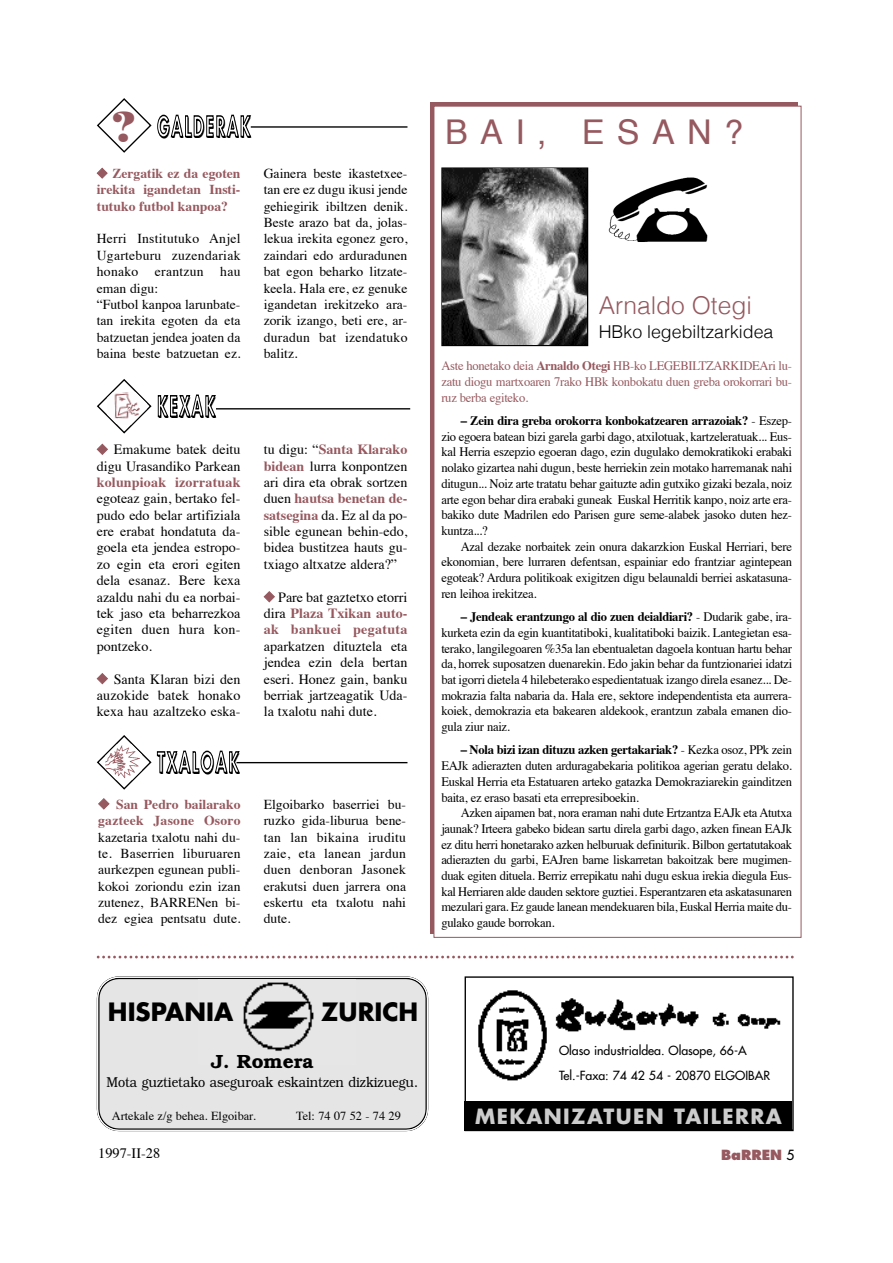
<style>
.page{position:relative;width:893px;height:1263px;background:#fff}
.page>*{position:absolute;margin:0;border:0;box-sizing:border-box;transform-origin:0 0}
.t1{font:34.2px "Helvetica";letter-spacing:.36em;color:#96595f}
.t2{font:800 27.3px "Futura";letter-spacing:.125em;color:#000;scale:.6 1}
.t3{font:700 24.6px "Futura";color:#000}
.t4{font:300 24.6px "Helvetica";color:#96595f}
.t5{font:700 20.55px "Futura";letter-spacing:.07em;color:#ccc}
.t6{font:600 19.05px "Bookman";color:#000}
.t7{font:300 17.7px "Helvetica";color:#000}
.t8{font:300 14.4px "Bookman";color:#000;scale:.88 1}
.t9{font:14.4px "Times";color:#000}
.t10{font:14.1px/16.4px "Times";color:#000;text-align:justify}
.t11{font:700 14.1px/16.4px "Times";letter-spacing:.01em;color:#96595f;text-align:justify}
.t12{font:13.65px/16.4px "Times";color:#000;text-align:justify}
.t13{font:700 13.65px/16.4px "Times";color:#96595f;text-align:justify}
.t14{font:800 13.65px "Futura";color:#96595f}
.t15{font:12.9px/15.8px "Times";letter-spacing:-.02em;color:#000;text-align:justify}
.t16{font:12.9px/15.8px "Times";letter-spacing:-.02em;color:#96595f;text-align:justify}
.t17{font:12.3px/24.6px "Futura";color:#000}
.t18{font:12.3px "Times";color:#000}
.s1{font-family:"BODIDL Ybold";font-weight:400;font-size:47.85px;color:#96595f}
.s2{color:#96595f}
.s3{font-weight:700;color:#96595f}
.s4{font-weight:400;color:#000}
.s5{font-weight:700}
</style>
<div class="page">
<svg style="left:97px;top:956px;width:696px;height:2px"></svg>
<svg style="left:97px;top:98px;width:155px;height:55px"></svg>
<svg style="left:97px;top:735px;width:144px;height:55px"></svg>
<img style="left:106px;top:745px;width:35px;height:35px">
<svg style="left:97px;top:379px;width:119px;height:55px"></svg>
<img style="left:107px;top:392px;width:40px;height:32px">
<hr style="left:236px;top:762px;width:171px;height:1px;background:#000">
<div style="left:441px;top:167px;width:147px;height:179px;border:1px solid #000"></div>
<img style="left:442px;top:169px;width:145px;height:176px">
<img style="left:608px;top:177px;width:100px;height:65px">
<svg style="left:97px;top:977px;width:331px;height:154px;background:#dfdfdf"></svg>
<img style="left:198px;top:979px;width:158px;height:86px">
<div style="left:464px;top:976px;width:329px;height:155px;border:1px solid #000"></div>
<img style="left:478px;top:990px;width:303px;height:91px">
<div style="left:557px;top:1043px;width:227px;height:44px;background:#fff"></div>
<div style="left:464px;top:1101px;width:328px;height:29px;background:#000"></div>
<hr style="left:216px;top:408px;width:194px;height:2px;background:#000">
<hr style="left:251px;top:126px;width:156px;height:2px;background:#000">
<h2 class="t2" style="left:112px;top:115px;width:233px"><span class="s1">?</span> GALDERAK</h2>
<p class="t13" style="left:97px;top:166px;width:145px">◆ Zergatik ez da egoten irekita igandetan Insti&shy;tutuko futbol kanpoa?</p>
<p class="t12" style="left:97px;top:232px;width:145px;text-align:left">Herri Institutuko Anjel<br>Ugarteburu zuzendariak honako erantzun hau eman digu:<br>“Futbol kanpoa larunbate&shy;tan irekita egoten da eta batzuetan jendea joaten da baina beste batzuetan ez.</p>
<p class="t12" style="left:264px;top:166px;width:145px">Gainera beste ikastetxee&shy;tan ere ez dugu ikusi jende gehiegirik ibiltzen denik.<br>Beste arazo bat da, jolas&shy;lekua irekita egonez gero, zaindari edo arduradunen bat egon beharko litzate&shy;keela. Hala ere, ez genuke igandetan irekitzeko ara&shy;zorik izango, beti ere, ar&shy;duradun bat izendatuko balitz.</p>
<h2 class="t2" style="left:158px;top:395px;width:98px">KEXAK</h2>
<p class="t10" style="left:97px;top:442px;width:145px"><span class="s2">◆</span> Emakume batek deitu digu Urasandiko Parkean</p>
<p class="t11" style="left:97px;top:475px;width:145px">kolunpioak izorratuak</p>
<p class="t10" style="left:97px;top:492px;width:145px">egoteaz gain, bertako fel&shy;pudo edo belar artifiziala ere erabat hondatuta da&shy;goela eta jendea estropo&shy;zo egin eta erori egiten dela esanaz. Bere kexa azaldu nahi du ea norbai&shy;tek jaso eta beharrezkoa egiten duen hura kon&shy;pontzeko.</p>
<p class="t10" style="left:97px;top:672px;width:145px"><span class="s2">◆</span> Santa Klaran bizi den auzokide batek honako kexa hau azaltzeko eska-</p>
<h2 class="t2" style="left:158px;top:751px;width:137px">TXALOAK</h2>
<p class="t13" style="left:98px;top:797px;width:144px">◆ San Pedro bailarako gazteek Jasone Osoro</p>
<p class="t12" style="left:98px;top:830px;width:144px">kazetaria txalotu nahi du&shy;te. Baserrien liburuaren aurkezpen egunean publi&shy;kokoi zoriondu ezin izan zutenez, BARRENen bi&shy;dez egiea pentsatu dute.</p>
<p class="t10" style="left:264px;top:442px;width:145px">tu digu: “<span class="s3">Santa Klarako bidean</span> lurra konpontzen ari dira eta obrak sortzen duen <span class="s3">hautsa benetan de&shy;satsegina</span> da. Ez al da po&shy;sible egunean behin-edo, bidea bustitzea hauts gu&shy;txiago altxatze aldera?”</p>
<p class="t11" style="left:264px;top:590px;width:145px">◆ <span class="s4">Pare bat gaztetxo etorri dira</span> Plaza Txikan auto&shy;ak bankuei pegatuta</p>
<p class="t10" style="left:264px;top:639px;width:145px">aparkatzen dituztela eta jendea ezin dela bertan eseri. Honez gain, banku berriak jartzeagatik Uda&shy;la txalotu nahi dute.</p>
<p class="t12" style="left:264px;top:797px;width:144px">Elgoibarko baserriei bu&shy;ruzko gida-liburua bene&shy;tan lan bikaina iruditu zaie, eta lanean jardun duen denboran Jasonek erakutsi duen jarrera ona eskertu eta txalotu nahi dute.</p>
<h1 class="t1" style="left:445px;top:118px;width:299px">BAI, ESAN?</h1>
<h3 class="t4" style="left:598px;top:295px;width:154px">Arnaldo Otegi</h3>
<h3 class="t7" style="left:598px;top:324px;width:176px">HBko legebiltzarkidea</h3>
<p class="t16" style="left:441px;top:359px;width:352px">Aste honetako deia <span class="s5">Arnaldo Otegi</span> HB-ko LEGEBILTZARKIDEAri lu&shy;zatu diogu martxoaren 7rako HBk konbokatu duen greba orokorrari bu&shy;ruz berba egiteko.</p>
<p class="t15" style="left:441px;top:414px;width:352px;text-indent:19px"><span class="s5">– Zein dira greba orokorra konbokatzearen arrazoiak?</span> - Eszep&shy;zio egoera batean bizi garela garbi dago, atxilotuak, kartzeleratuak... Eus&shy;kal Herria eszepzio egoeran dago, ezin dugulako demokratikoki erabaki nolako gizartea nahi dugun, beste herriekin zein motako harremanak nahi ditugun... Noiz arte tratatu behar gaituzte adin gutxiko gizaki bezala, noiz arte egon behar dira erabaki guneak Euskal Herritik kanpo, noiz arte era&shy;bakiko dute Madrilen edo Parisen gure seme-alabek jasoko duten hez&shy;kuntza...?</p>
<p class="t15" style="left:441px;top:540px;width:352px;text-indent:19px">Azal dezake norbaitek zein onura dakarzkion Euskal Herriari, bere ekonomian, bere lurraren defentsan, espainiar edo frantziar agintepean egoteak? Ardura politikoak exigitzen digu belaunaldi berriei askatasuna&shy;ren leihoa irekitzea.</p>
<p class="t15" style="left:441px;top:610px;width:352px;text-indent:19px"><span class="s5">– Jendeak erantzungo al dio zuen deialdiari?</span> - Dudarik gabe, ira&shy;kurketa ezin da egin kuantitatiboki, kualitatiboki baizik. Lantegietan esa&shy;terako, langilegoaren %35a lan ebentualetan dagoela kontuan hartu behar da, horrek suposatzen duenarekin. Edo jakin behar da funtzionariei idatzi bat igorri dietela 4 hilebeterako espedientatuak izango direla esanez... De&shy;mokrazia falta nabaria da. Hala ere, sektore independentista eta aurrera&shy;koiek, demokrazia eta bakearen aldekook, erantzun zabala emanen dio&shy;gula ziur naiz.</p>
<p class="t15" style="left:441px;top:743px;width:352px;text-indent:19px"><span class="s5">– Nola bizi izan dituzu azken gertakariak?</span> - Kezka osoz, PPk zein EAJk adierazten duten arduragabekaria politikoa agerian geratu delako.<br>Euskal Herria eta Estatuaren arteko gatazka Demokraziarekin gainditzen baita, ez eraso basati eta errepresiboekin.</p>
<p class="t15" style="left:441px;top:806px;width:352px;text-indent:19px">Azken aipamen bat, nora eraman nahi dute Ertzantza EAJk eta Atutxa jaunak? Irteera gabeko bidean sartu direla garbi dago, azken finean EAJk ez ditu herri honetarako azken helburuak definiturik. Bilbon gertatutakoak adierazten du garbi, EAJren barne liskarretan bakoitzak bere mugimen&shy;duak egiten dituela. Berriz errepikatu nahi dugu eskua irekia diegula Eus&shy;kal Herriaren alde dauden sektore guztiei. Esperantzaren eta askatasunaren mezulari gara. Ez gaude lanean mendekuaren bila, Euskal Herria maite du&shy;gulako gaude borrokan.</p>
<h3 class="t3" style="left:108px;top:1001px;width:127px">HISPANIA</h3>
<h3 class="t3" style="left:321px;top:1000px;width:99px">ZURICH</h3>
<h3 class="t6" style="left:211px;top:1054px;width:104px">J. Romera</h3>
<p class="t8" style="left:106px;top:1077px;width:356px">Mota guztietako aseguroak eskaintzen dizkizuegu.</p>
<p class="t18" style="left:112px;top:1111px;width:145px">Artekale z/g behea. Elgoibar.</p>
<p class="t18" style="left:296px;top:1111px;width:106px">Tel: 74 07 52 - 74 29</p>
<p class="t17" style="left:559px;top:1039px;width:212px">Olaso industrialdea. Olasope, 66-A<br>Tel.-Faxa: 74 42 54 - 20870 ELGOIBAR</p>
<h3 class="t5" style="left:475px;top:1107px;width:308px">MEKANIZATUEN TAILERRA</h3>
<p class="t9" style="left:98px;top:1147px;width:64px">1997-II-28</p>
<p class="t14" style="left:721px;top:1149px;width:75px">BaRREN <span class="s4">5</span></p>
</div>
